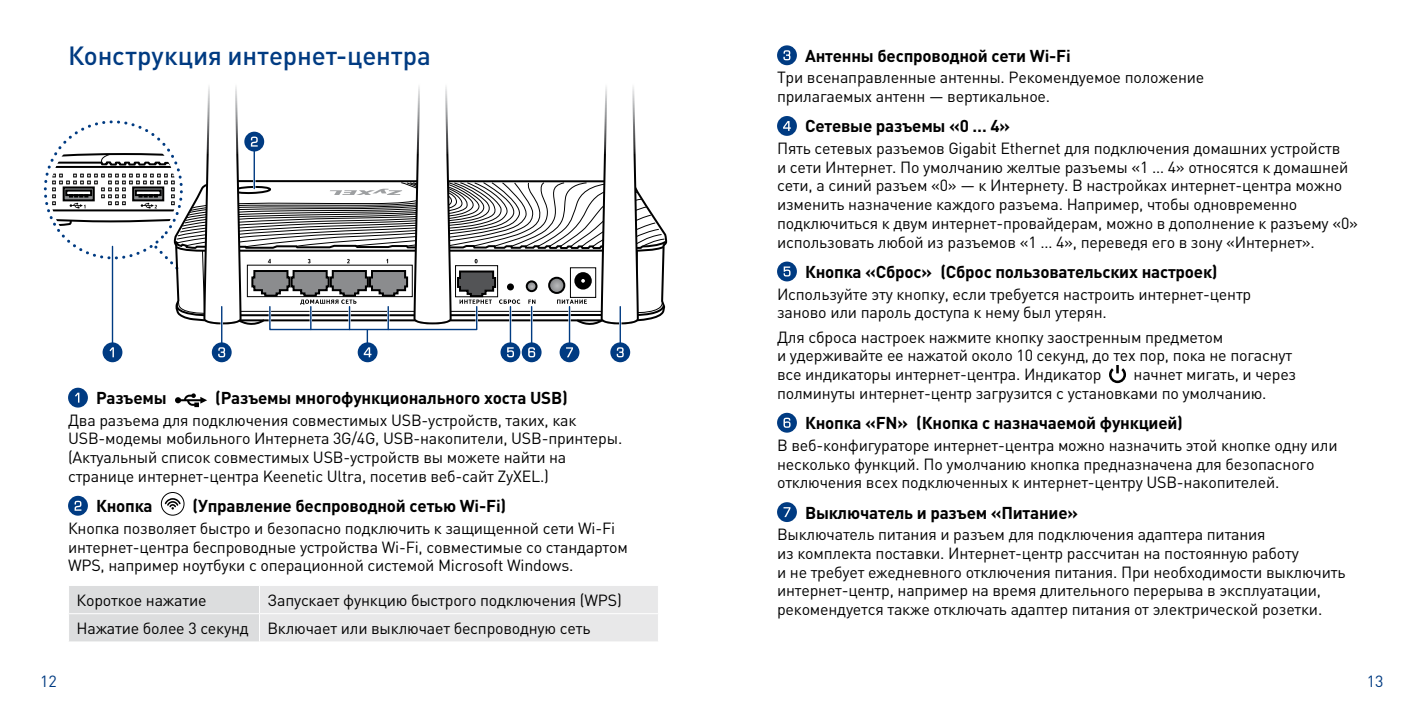
<style>
.page{position:relative;width:1418px;height:709px;background:#fff}
.page>*{position:absolute;margin:0;border:0;box-sizing:border-box;transform-origin:0 0}
.t1{font:500 26px "DIN Pro";color:#003b82}
.t2{font:700 17px "DIN Pro";letter-spacing:-.01em;color:#000}
.t3{font:16px/18.8px "DIN Pro";letter-spacing:-.015em;color:#000}
.t4{font:16px "DIN Pro";color:#003b82}
</style>
<div class="page">
<svg style="left:777px;top:45px;width:20px;height:20px"></svg>
<svg style="left:783px;top:50px;width:7px;height:10px"></svg>
<div style="left:777px;top:116px;width:20px;height:20px;background:#003b82;border-radius:50%"></div>
<svg style="left:783px;top:121px;width:7px;height:10px"></svg>
<svg style="left:777px;top:261px;width:20px;height:20px"></svg>
<svg style="left:783px;top:266px;width:7px;height:10px"></svg>
<svg style="left:1109px;top:365px;width:17px;height:18px"></svg>
<div style="left:777px;top:413px;width:20px;height:19px;background:#003b82;border-radius:50%"></div>
<svg style="left:783px;top:417px;width:7px;height:11px"></svg>
<div style="left:777px;top:502px;width:20px;height:20px;background:#003b82;border-radius:50%"></div>
<svg style="left:783px;top:507px;width:7px;height:10px"></svg>
<div style="left:68px;top:388px;width:20px;height:19px;background:#003b82;border-radius:50%"></div>
<svg style="left:75px;top:392px;width:4px;height:10px"></svg>
<svg style="left:175px;top:393px;width:32px;height:14px"></svg>
<div style="left:68px;top:496px;width:20px;height:19px;background:#003b82;border-radius:50%"></div>
<svg style="left:75px;top:501px;width:6px;height:10px"></svg>
<svg style="left:165px;top:498px;width:16px;height:11px"></svg>
<div style="left:161px;top:492px;width:23px;height:23px;border:1px solid #000;border-radius:50%"></div>
<svg style="left:69px;top:586px;width:589px;height:55px;background:#e4e4e5"></svg>
<svg style="left:43px;top:87px;width:625px;height:275px"></svg>
<h1 class="t1" style="left:68px;top:35px;width:364px">Конструкция интернет‑центра</h1>
<p class="t2" style="left:805px;top:41px;width:267px">Антенны беспроводной сети Wi‑Fi</p>
<p class="t3" style="left:777px;top:67px;width:429px">Три всенаправленные антенны. Рекомендуемое положение прилагаемых антенн — вертикальное.</p>
<p class="t2" style="left:805px;top:112px;width:207px">Сетевые разъемы «0 … 4»</p>
<p class="t3" style="left:777px;top:137px;width:582px">Пять сетевых разъемов Gigabit Ethernet для подключения домашних устройств<br>и сети Интернет. По умолчанию желтые разъемы «1 … 4» относятся к домашней сети, а синий разъем «0» — к Интернету. В настройках интернет-центра можно изменить назначение каждого разъема. Например, чтобы одновременно подключиться к двум интернет-провайдерам, можно в дополнение к разъему «0» использовать любой из разъемов «1 … 4», переведя его в зону «Интернет».</p>
<p class="t2" style="left:805px;top:258px;width:414px">Кнопка «Сброс» (Сброс пользовательских настроек)</p>
<p class="t3" style="left:777px;top:283px;width:476px">Используйте эту кнопку, если требуется настроить интернет‑центр заново или пароль доступа к нему был утерян.</p>
<p class="t3" style="left:777px;top:326px;width:516px">Для сброса настроек нажмите кнопку заостренным предметом<br>и удерживайте ее нажатой около 10 секунд, до тех пор, пока не погаснут все индикаторы интернет‑центра. Индикатор</p>
<p class="t3" style="left:777px;top:363px;width:521px;text-indent:356px">начнет мигать, и через полминуты интернет‑центр загрузится с установками по умолчанию.</p>
<p class="t2" style="left:805px;top:409px;width:379px">Кнопка «FN» (Кнопка с назначаемой функцией)</p>
<p class="t3" style="left:777px;top:434px;width:562px">В веб-конфигураторе интернет-центра можно назначить этой кнопке одну или несколько функций. По умолчанию кнопка предназначена для безопасного отключения всех подключенных к интернет-центру USB-накопителей.</p>
<p class="t2" style="left:805px;top:498px;width:275px">Выключатель и разъем «Питание»</p>
<p class="t3" style="left:777px;top:523px;width:570px">Выключатель питания и разъем для подключения адаптера питания<br>из комплекта поставки. Интернет‑центр рассчитан на постоянную работу<br>и не требует ежедневного отключения питания. При необходимости выключить интернет‑центр, например на время длительного перерыва в эксплуатации, рекомендуется также отключать адаптер питания от электрической розетки.</p>
<p class="t2" style="left:96px;top:384px;width:72px">Разъемы</p>
<p class="t2" style="left:215px;top:384px;width:354px">(Разъемы многофункционального хоста USB)</p>
<p class="t3" style="left:68px;top:409px;width:556px">Два разъема для подключения совместимых USB-устройств, таких, как USB‑модемы мобильного Интернета 3G/4G, USB-накопители, USB‑принтеры. (Актуальный список совместимых USB-устройств вы можете найти на странице интернет‑центра Keenetic Ultra, посетив веб-сайт ZyXEL.)</p>
<p class="t2" style="left:96px;top:492px;width:58px">Кнопка</p>
<p class="t2" style="left:193px;top:492px;width:315px">(Управление беспроводной сетью Wi‑Fi)</p>
<p class="t3" style="left:68px;top:517px;width:561px">Кнопка позволяет быстро и безопасно подключить к защищенной сети Wi-Fi интернет-центра беспроводные устройства Wi‑Fi, совместимые со стандартом<br>WPS, например ноутбуки с операционной системой Microsoft Windows.</p>
<p class="t3" style="left:77px;top:589px;width:131px">Короткое нажатие</p>
<p class="t3" style="left:77px;top:584px;width:547px;line-height:28.2px;text-indent:191px">Запускает функцию быстрого подключения (WPS)<br>Нажатие более 3 секунд Включает или выключает беспроводную сеть</p>
<p class="t4" style="left:40px;top:669px;width:18px">12</p>
<p class="t4" style="left:1366px;top:669px;width:18px">13</p>
</div>
